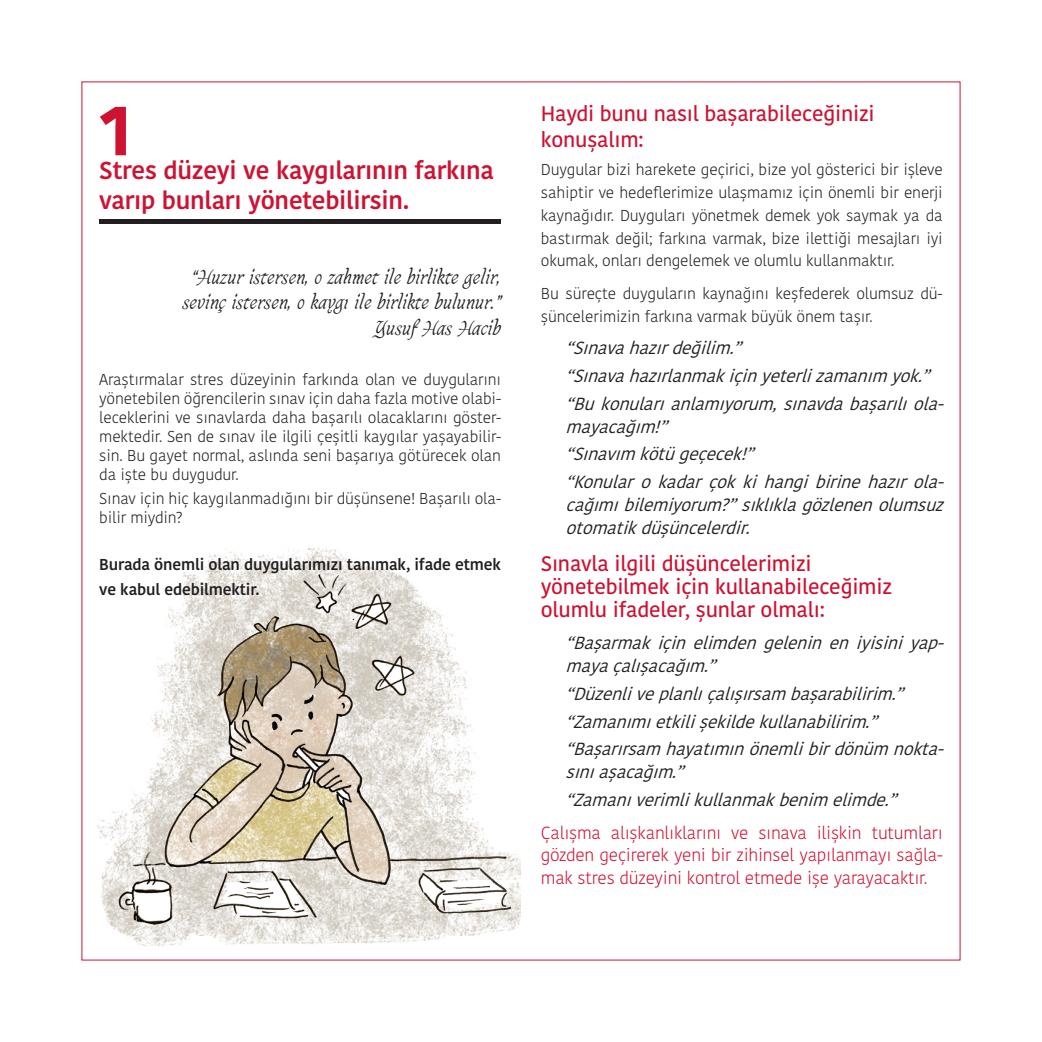
<style>
.page{position:relative;width:1042px;height:1042px;background:#fff}
.page>*{position:absolute;margin:0;border:0;box-sizing:border-box;transform-origin:0 0}
.t1{font:700 70px "Kohinoor Bangla";color:#ce1232}
.t2{font:600 24.5px/29.4px "Kohinoor Bangla";letter-spacing:-.01em;color:#ce1232}
.t3{font:500 21px/22.8px "Kohinoor Bangla";letter-spacing:-.01em;color:#ce1232}
.t4{font:italic 17.5px/22.8px "Kohinoor Bangla";color:#231f20}
.t5{font:300 17.5px/22.8px "Kohinoor Bangla";letter-spacing:-.015em;color:#ce1232;text-align:justify}
.t6{font:17.5px "Caligraf Light PERSONALUSE";letter-spacing:.02em;color:#231f20}
.t7{font:300 15.75px/18.9px "Kohinoor Bangla";letter-spacing:-.01em;color:#231f20;text-align:justify}
.t8{font:600 15.75px/24.5px "Kohinoor Bangla";letter-spacing:-.01em;color:#231f20}
</style>
<div class="page">
<img style="left:97px;top:545px;width:424px;height:401px">
<hr style="left:99px;top:220px;width:402px;height:4px;background:#231f20">
<p class="t1" style="left:99px;top:69px;width:35px">1</p>
<p class="t2" style="left:99px;top:155px;width:396px">Stres düzeyi ve kaygılarının farkına varıp bunları yönetebilirsin.</p>
<p class="t6" style="left:192px;top:262px;width:310px">“Huzur istersen, o zahmet ile birlikte gelir,</p>
<p class="t6" style="left:183px;top:288px;width:320px">sevinç istersen, o kaygı ile birlikte bulunur.”</p>
<p class="t6" style="left:374px;top:314px;width:128px">Yusuf Has Hacib</p>
<p class="t7" style="left:99px;top:370px;width:403px">Araştırmalar stres düzeyinin farkında olan ve duygularını yönetebilen öğrencilerin sınav için daha fazla motive olabi&shy;leceklerini ve sınavlarda daha başarılı olacaklarını göster&shy;mektedir. Sen de sınav ile ilgili çeşitli kaygılar yaşayabilir&shy;sin. Bu gayet normal, aslında seni başarıya götürecek olan da işte bu duygudur.</p>
<p class="t7" style="left:99px;top:488px;width:403px">Sınav için hiç kaygılanmadığını bir düşünsene! Başarılı ola&shy;bilir miydin?</p>
<p class="t8" style="left:99px;top:552px;width:403px">Burada önemli olan duygularımızı tanımak, ifade etmek ve kabul edebilmektir.</p>
<p class="t3" style="left:541px;top:101px;width:335px;line-height:25.2px">Haydi bunu nasıl başarabileceğinizi konuşalım:</p>
<p class="t7" style="left:541px;top:158px;width:403px;line-height:22.8px">Duygular bizi harekete geçirici, bize yol gösterici bir işleve sahiptir ve hedeflerimize ulaşmamız için önemli bir enerji kaynağıdır. Duyguları yönetmek demek yok saymak ya da bastırmak değil; farkına varmak, bize ilettiği mesajları iyi okumak, onları dengelemek ve olumlu kullanmaktır.</p>
<p class="t7" style="left:541px;top:282px;width:403px;line-height:22.8px">Bu süreçte duyguların kaynağını keşfederek olumsuz dü&shy;şüncelerimizin farkına varmak büyük önem taşır.</p>
<p class="t4" style="left:566px;top:337px;width:184px">“Sınavahazırdeğilim.”</p>
<p class="t4" style="left:566px;top:364px;width:372px">“Sınavahazırlanmakiçinyeterlizamanım yok.”</p>
<p class="t4" style="left:566px;top:392px;width:386px">“Bukonularıanlamıyorum,sınavdabaşarılıola&shy;mayacağım!”</p>
<p class="t4" style="left:566px;top:442px;width:197px">“Sınavım kötügeçecek!”</p>
<p class="t4" style="left:566px;top:470px;width:386px;text-align:justify">“Konularokadarçokkihangibirinehazırola&shy;cağımıbilemiyorum?”sıklıklagözlenenolumsuz otomatikdüşüncelerdir.</p>
<p class="t3" style="left:541px;top:552px;width:353px">Sınavla ilgili düşüncelerimizi yönetebilmek için kullanabileceğimiz olumlu ifadeler, şunlar olmalı:</p>
<p class="t4" style="left:566px;top:631px;width:386px">“Başarmakiçinelimdengelenineniyisiniyap&shy;mayaçalışacağım.”</p>
<p class="t4" style="left:566px;top:682px;width:346px">“Düzenliveplanlıçalışırsam başarabilirim.”</p>
<p class="t4" style="left:566px;top:710px;width:320px">“Zamanımıetkilişekildekullanabilirim.”</p>
<p class="t4" style="left:566px;top:737px;width:386px">“Başarırsam hayatımınönemlibirdönüm nokta&shy;sınıaşacağım.”</p>
<p class="t4" style="left:566px;top:788px;width:339px">“Zamanıverimlikullanmakbenim elimde.”</p>
<p class="t5" style="left:541px;top:821px;width:403px">Çalışma alışkanlıklarını ve sınava ilişkin tutumları gözden geçirerek yeni bir zihinsel yapılanmayı sağla&shy;mak stres düzeyini kontrol etmede işe yarayacaktır.</p>
</div>
